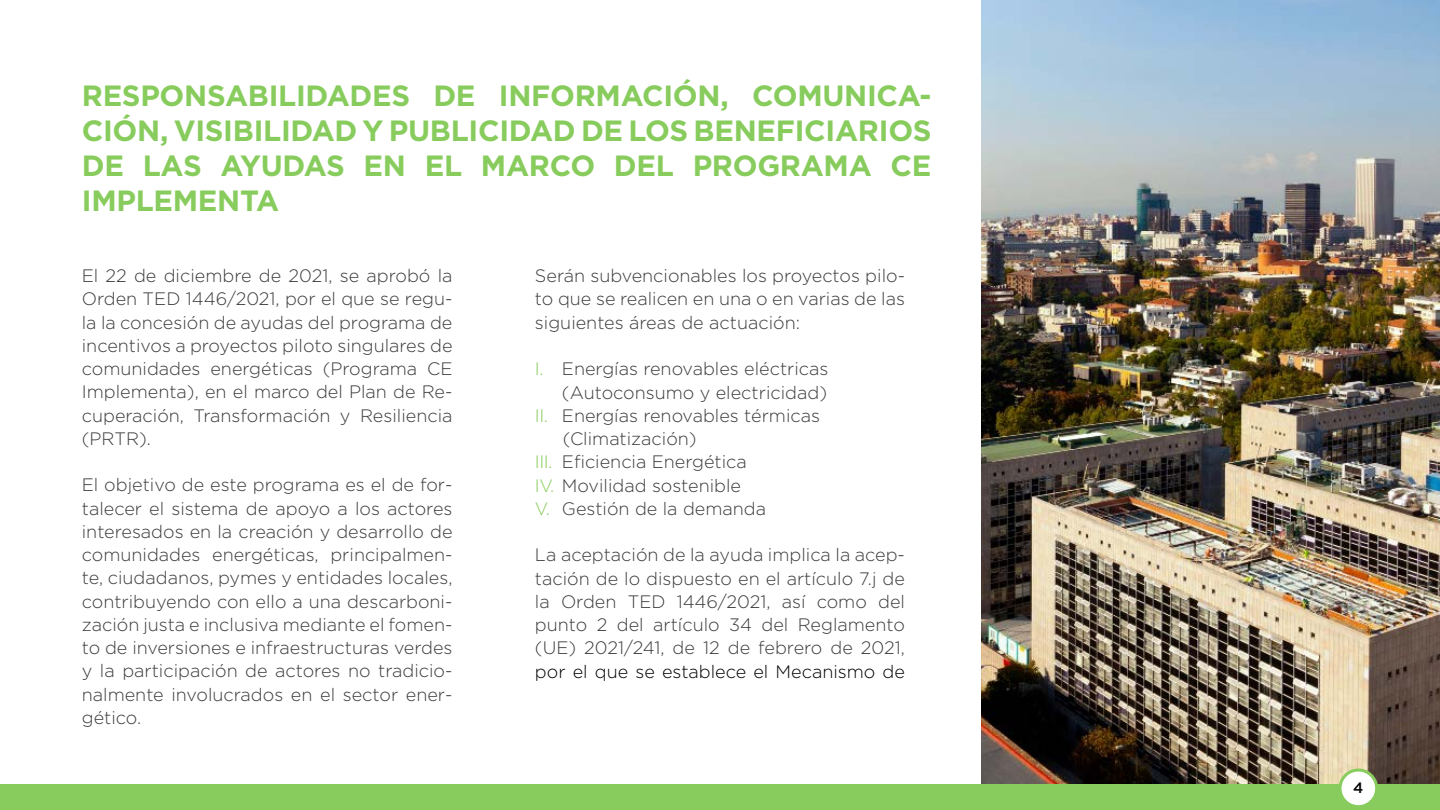
<style>
.page{position:relative;width:1440px;height:810px;background:#fff}
.page>*{position:absolute;margin:0;border:0;box-sizing:border-box;transform-origin:0 0}
.t1{font:700 29.25px/35.1px "Gotham";letter-spacing:-.01em;color:#87cc5c;text-align:justify}
.t2{font:300 18px/23.2px "Gotham";color:#3b3b3b;text-align:justify}
.t3{font:300 18px "Gotham";color:#000}
.t4{font:500 15px "Gotham";color:#000}
.s1{color:#87cc5c}
.s2{color:#fff}
</style>
<div class="page">
<img style="left:981px;top:0;width:459px;height:784px">
<div style="left:0;top:784px;width:1440px;height:26px;background:#87cc5c"></div>
<div style="left:1340px;top:770px;width:37px;height:37px;background:#fff;border-radius:50%"></div>
<div style="left:1339px;top:769px;width:39px;height:39px;border:3px solid #87cc5c;border-radius:50%"></div>
<h1 class="t1" style="left:82px;top:78px;width:851px">RESPONSABILIDADES DE INFORMACIÓN, COMUNICA-CIÓN, VISIBILIDAD Y PUBLICIDAD DE LOS BENEFICIARIOS DE LAS AYUDAS EN EL MARCO DEL PROGRAMA CE IMPLEMENTA</h1>
<p class="t2" style="left:82px;top:264px;width:372px">El 22 de diciembre de 2021, se aprobó la Orden TED 1446/2021, por el que se regu&shy;la la concesión de ayudas del programa de incentivos a proyectos piloto singulares de comunidades energéticas (Programa CE Implementa), en el marco del Plan de Re&shy;cuperación, Transformación y Resiliencia (PRTR).</p>
<p class="t2" style="left:82px;top:473px;width:372px">El objetivo de este programa es el de for&shy;talecer el sistema de apoyo a los actores interesados en la creación y desarrollo de comunidades energéticas, principalmen&shy;te, ciudadanos, pymes y entidades locales, contribuyendo con ello a una descarboni&shy;zación justa e inclusiva mediante el fomen&shy;to de inversiones e infraestructuras verdes y la participación de actores no tradicio&shy;nalmente involucrados en el sector ener&shy;gético.</p>
<p class="t2" style="left:535px;top:264px;width:372px">Serán subvencionables los proyectos pilo&shy;to que se realicen en una o en varias de las siguientes áreas de actuación:</p>
<p class="t2" style="left:535px;top:357px;width:295px"><span class="s1">I.</span> Energías renovables eléctricas</p>
<p class="t2" style="left:562px;top:380px;width:267px">(Autoconsumo y electricidad)</p>
<p class="t2" style="left:535px;top:403px;width:287px"><span class="s1">II.</span> Energías renovables térmicas</p>
<p class="t2" style="left:535px;top:427px;width:163px"><span class="s2">jllll</span> (Climatización)</p>
<p class="t2" style="left:535px;top:450px;width:213px"><span class="s1">III.</span> Eficiencia Energética</p>
<p class="t2" style="left:535px;top:473px;width:208px"><span class="s1">IV.</span> Movilidad sostenible</p>
<p class="t2" style="left:535px;top:496px;width:233px"><span class="s1">V.</span> Gestión de la demanda</p>
<p class="t2" style="left:535px;top:543px;width:372px">La aceptación de la ayuda implica la acep&shy;tación de lo dispuesto en el artículo 7.j de la Orden TED 1446/2021, así como del punto 2 del artículo 34 del Reglamento (UE) 2021/241, de 12 de febrero de 2021,</p>
<p class="t3" style="left:535px;top:660px;width:371px">por el que se establece el Mecanismo de</p>
<p class="t4" style="left:1353px;top:778px;width:12px">4</p>
</div>
